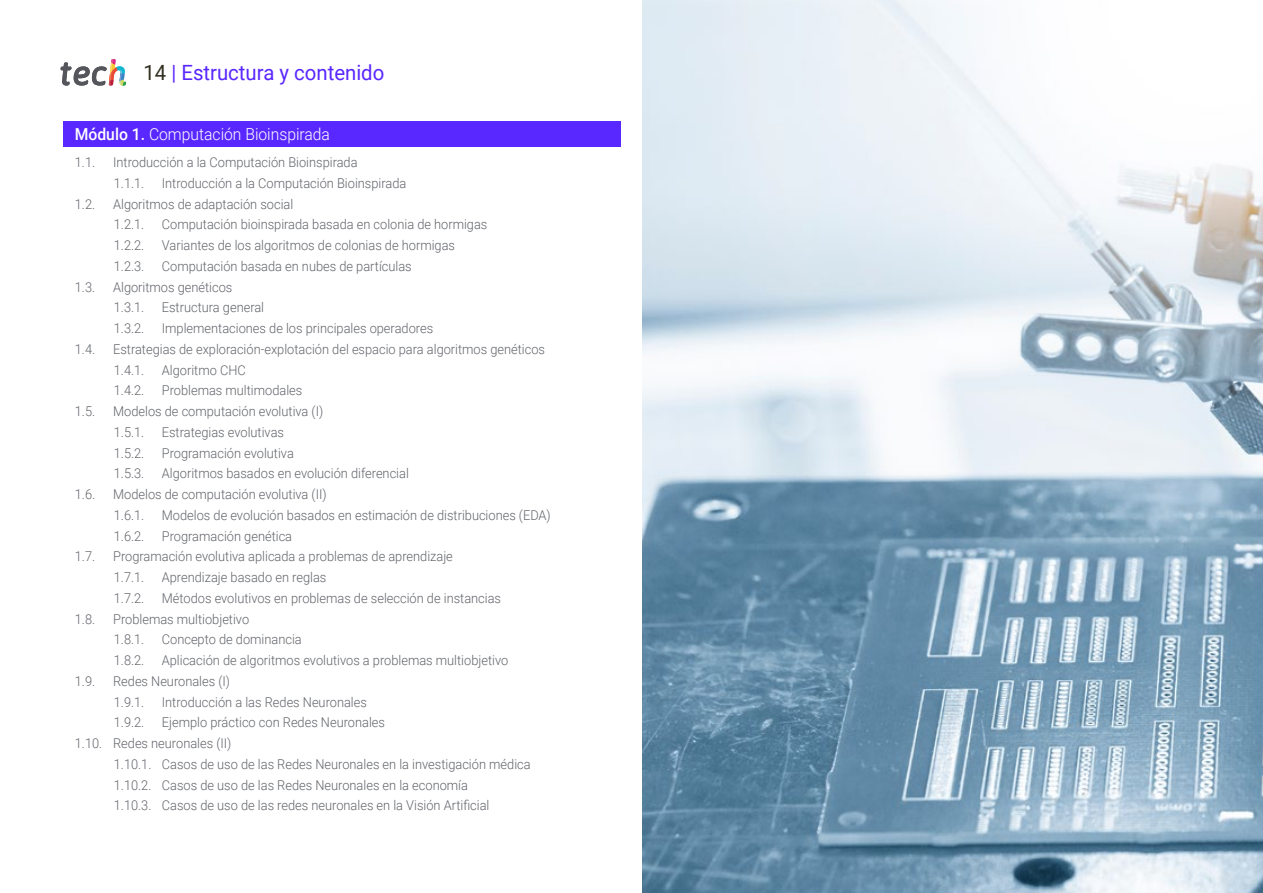
<style>
.page{position:relative;width:1263px;height:893px;background:#fff}
.page>*{position:absolute;margin:0;border:0;box-sizing:border-box;transform-origin:0 0}
.t1{font:21px "Roboto";color:#5927ff}
.t2{font:300 16.5px "Roboto";color:#fff;scale:.95 1}
.t3{font:300 13.5px/20.7px "Roboto";color:#61646a;scale:.95 1}
.s1{color:#312e20}
.s2{font-weight:500}
</style>
<div class="page">
<img style="left:642px;top:0;width:621px;height:893px">
<div style="left:64px;top:121px;width:557px;height:25px;background:#5927ff"></div>
<svg style="left:61px;top:59px;width:65px;height:27px"></svg>
<h1 class="t1" style="left:144px;top:57px;width:242px"><span class="s1">14</span> | Estructura y contenido</h1>
<p class="t2" style="left:75px;top:123px;width:270px"><span class="s2">Módulo 1.</span> Computación Bioinspirada</p>
<p class="t3" style="left:75px;top:151px;width:23px">1.1.</p>
<p class="t3" style="left:113px;top:151px;width:259px">Introducción a la Computación Bioinspirada<br>1.1.1.</p>
<p class="t3" style="left:162px;top:172px;width:259px">Introducción a la Computación Bioinspirada</p>
<p class="t3" style="left:75px;top:193px;width:23px">1.2.</p>
<p class="t3" style="left:113px;top:193px;width:191px">Algoritmos de adaptación social<br>1.2.1.</p>
<p class="t3" style="left:162px;top:214px;width:344px">Computación bioinspirada basada en colonia de hormigas</p>
<p class="t3" style="left:114px;top:234px;width:34px">1.2.2.</p>
<p class="t3" style="left:162px;top:234px;width:310px">Variantes de los algoritmos de colonias de hormigas</p>
<p class="t3" style="left:114px;top:255px;width:34px">1.2.3.</p>
<p class="t3" style="left:162px;top:255px;width:265px">Computación basada en nubes de partículas</p>
<p class="t3" style="left:75px;top:276px;width:23px">1.3.</p>
<p class="t3" style="left:113px;top:276px;width:127px">Algoritmos genéticos<br>1.3.1.</p>
<p class="t3" style="left:162px;top:297px;width:109px">Estructura general</p>
<p class="t3" style="left:114px;top:317px;width:34px">1.3.2.</p>
<p class="t3" style="left:162px;top:317px;width:287px">Implementaciones de los principales operadores</p>
<p class="t3" style="left:75px;top:338px;width:23px">1.4.</p>
<p class="t3" style="left:113px;top:338px;width:456px">Estrategias de exploración-explotación del espacio para algoritmos genéticos<br>1.4.1.</p>
<p class="t3" style="left:162px;top:359px;width:90px">Algoritmo CHC</p>
<p class="t3" style="left:114px;top:380px;width:34px">1.4.2.</p>
<p class="t3" style="left:162px;top:380px;width:149px">Problemas multimodales</p>
<p class="t3" style="left:75px;top:400px;width:23px">1.5.</p>
<p class="t3" style="left:113px;top:400px;width:223px">Modelos de computación evolutiva (I)<br>1.5.1.</p>
<p class="t3" style="left:162px;top:421px;width:130px">Estrategias evolutivas</p>
<p class="t3" style="left:114px;top:442px;width:34px">1.5.2.</p>
<p class="t3" style="left:162px;top:442px;width:140px">Programación evolutiva</p>
<p class="t3" style="left:114px;top:463px;width:34px">1.5.3.</p>
<p class="t3" style="left:162px;top:463px;width:262px">Algoritmos basados en evolución diferencial</p>
<p class="t3" style="left:75px;top:483px;width:23px">1.6.</p>
<p class="t3" style="left:113px;top:483px;width:226px">Modelos de computación evolutiva (II)<br>1.6.1.</p>
<p class="t3" style="left:162px;top:504px;width:411px">Modelos de evolución basados en estimación de distribuciones (EDA)</p>
<p class="t3" style="left:114px;top:525px;width:34px">1.6.2.</p>
<p class="t3" style="left:162px;top:525px;width:139px">Programación genética</p>
<p class="t3" style="left:75px;top:546px;width:23px">1.7.</p>
<p class="t3" style="left:113px;top:546px;width:359px">Programación evolutiva aplicada a problemas de aprendizaje<br>1.7.1.</p>
<p class="t3" style="left:162px;top:566px;width:175px">Aprendizaje basado en reglas</p>
<p class="t3" style="left:114px;top:587px;width:34px">1.7.2.</p>
<p class="t3" style="left:162px;top:587px;width:359px">Métodos evolutivos en problemas de selección de instancias</p>
<p class="t3" style="left:75px;top:608px;width:23px">1.8.</p>
<p class="t3" style="left:113px;top:608px;width:145px">Problemas multiobjetivo<br>1.8.1.</p>
<p class="t3" style="left:162px;top:629px;width:149px">Concepto de dominancia</p>
<p class="t3" style="left:114px;top:649px;width:34px">1.8.2.</p>
<p class="t3" style="left:162px;top:649px;width:366px">Aplicación de algoritmos evolutivos a problemas multiobjetivo</p>
<p class="t3" style="left:75px;top:670px;width:23px">1.9.</p>
<p class="t3" style="left:113px;top:670px;width:125px">Redes Neuronales (I)<br>1.9.1.</p>
<p class="t3" style="left:162px;top:691px;width:217px">Introducción a las Redes Neuronales</p>
<p class="t3" style="left:75px;top:712px;width:328px;text-indent:87px">Ejemplo práctico con Redes Neuronales<br>1.10. Redes neuronales (II)</p>
<p class="t3" style="left:114px;top:753px;width:440px">1.10.1. Casos de uso de las Redes Neuronales en la investigación médica<br>1.10.2. Casos de uso de las Redes Neuronales en la economía<br>1.10.3. Casos de uso de las redes neuronales en la Visión Artificial</p>
<p class="t3" style="left:114px;top:712px;width:34px">1.9.2.</p>
</div>
